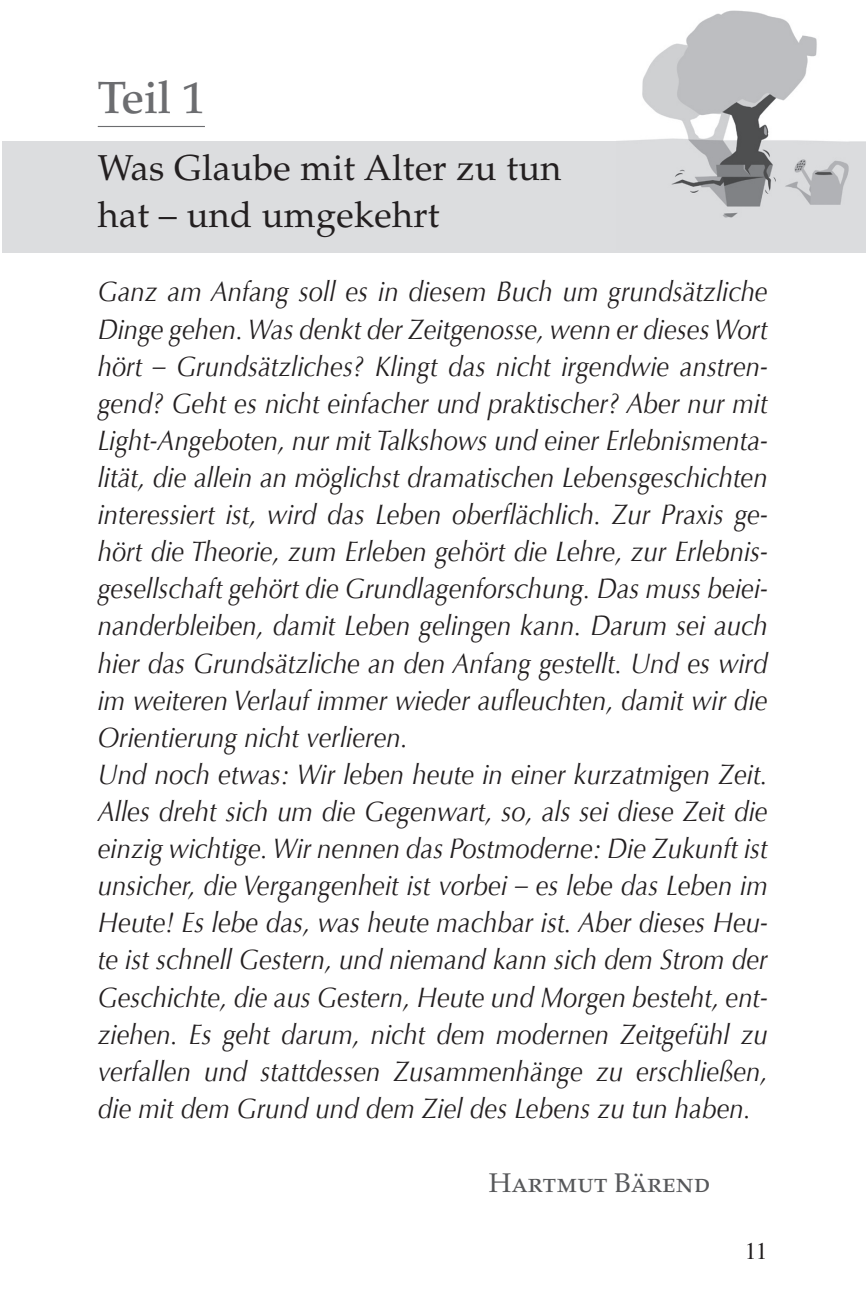
<style>
.page{position:relative;width:866px;height:1315px;background:#fff}
.page>*{position:absolute;margin:0;border:0;box-sizing:border-box;transform-origin:0 0}
.t1{font:500 45px "Palatino";color:#6c6d70}
.t2{font:36px/47.2px "Palatino";letter-spacing:.01em;color:#231f20}
.t3{font:italic 28.35px/37.1px "Optima";color:#231f20;scale:.9 1}
.t4{font:27px "Palatino SC";color:#57585a}
.t5{font:23.62px "Times";color:#231f20}
</style>
<div class="page">
<div style="left:2px;top:141px;width:864px;height:112px;background:#dcdddf"></div>
<hr style="left:98px;top:126px;width:107px;height:1px;background:#6c6d70">
<img style="left:621px;top:11px;width:245px;height:207px">
<h1 class="t1" style="left:98px;top:72px;width:109px">Teil 1</h1>
<p class="t2" style="left:98px;top:144px;width:465px">Was Glaube mit Alter zu tun hat – und umgekehrt</p>
<p class="t3" style="left:98px;top:273px;width:746px">Ganz am Anfang soll es in diesem Buch um grundsätzliche Dinge gehen. Was denkt der Zeitgenosse, wenn er dieses Wort hört – Grundsätzliches? Klingt das nicht irgendwie anstren&shy;gend? Geht es nicht einfacher und praktischer? Aber nur mit Light-Angeboten, nur mit Talkshows und einer Erlebnismenta&shy;lität, die allein an möglichst dramatischen Lebensgeschichten interessiert ist, wird das Leben oberflächlich. Zur Praxis ge&shy;hört die Theorie, zum Erleben gehört die Lehre, zur Erlebnis&shy;gesellschaft gehört die Grundlagenforschung. Das muss beiei&shy;nanderbleiben, damit Leben gelingen kann. Darum sei auch hier das Grundsätzliche an den Anfang gestellt. Und es wird im weiteren Verlauf immer wieder aufleuchten, damit wir die Orientierung nicht verlieren.<br>Und noch etwas: Wir leben heute in einer kurzatmigen Zeit.<br>Alles dreht sich um die Gegenwart, so, als sei diese Zeit die einzig wichtige. Wir nennen das Postmoderne: Die Zukunft ist unsicher, die Vergangenheit ist vorbei – es lebe das Leben im Heute! Es lebe das, was heute machbar ist. Aber dieses Heu&shy;te ist schnell Gestern, und niemand kann sich dem Strom der Geschichte, die aus Gestern, Heute und Morgen besteht, ent&shy;ziehen. Es geht darum, nicht dem modernen Zeitgefühl zu verfallen und stattdessen Zusammenhänge zu erschließen, die mit dem Grund und dem Ziel des Lebens zu tun haben.</p>
<p class="t4" style="left:489px;top:1167px;width:223px">Hartmut Bärend</p>
<p class="t5" style="left:745px;top:1229px;width:24px">11</p>
</div>
